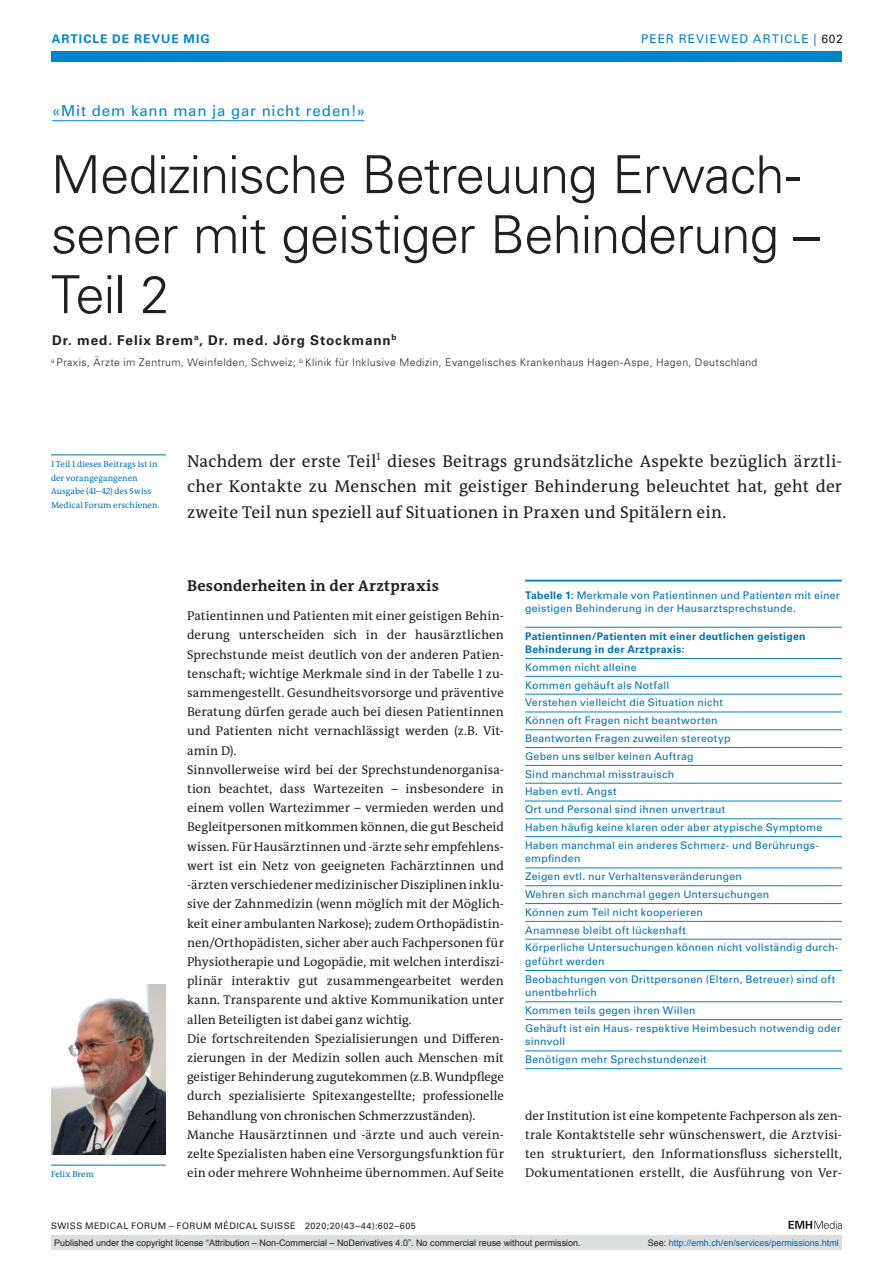
<style>
.page{position:relative;width:893px;height:1263px;background:#fff}
.page>*{position:absolute;margin:0;border:0;box-sizing:border-box;transform-origin:0 0}
.article-title{font:300 52.5px/60px "Univers LT Std";letter-spacing:-.02em;color:#231f20}
.section-pl{font:17.25px/25.5px "The Antiqua B W5 Plain";letter-spacing:.01em;color:#231f20;text-align:justify}
.section-h1{font:700 15.75px "The Antiqua B W7";letter-spacing:.015em;color:#231f20}
.pre-heading{font:15px "Univers LT Std";letter-spacing:.055em;color:#0084ca}
.author-notes{font:700 13.5px "Univers LT Std";letter-spacing:.065em;color:#231f20}
.section-pn{font:12.75px/19.2px "The Antiqua B W5 Plain";letter-spacing:.005em;color:#231f20;text-align:justify}
.ressort{font:12px "Univers LT Std";letter-spacing:.085em;color:#0084ca}
.ressort-2{font:700 12px "Univers LT Std";letter-spacing:.09em;color:#0084ca}
.table-para{font:10.5px/13.5px "Univers LT Std";letter-spacing:.025em;color:#0072b2}
.aff{font:300 10.5px "Univers LT Std";letter-spacing:.035em;color:#231f20}
.table-caption{font:10.5px/13.5px "Univers LT Std";letter-spacing:.025em;color:#0072b2}
.table-para-2{font:700 10.5px/13.5px "Univers LT Std";letter-spacing:.025em;color:#0072b2}
.t1{font:9px "Arial";color:#231f20}
.fusszeile{font:9px "Univers LT Std";letter-spacing:.05em;color:#231f20}
.t2{font:9px "Arial";color:#0066b3}
.footnote-line{font:8.7px/13.5px "The Antiqua B W5 Plain";letter-spacing:.01em;color:#0072b2}
.portrait-caption{font:8.7px "The Antiqua B W5 Plain";letter-spacing:.01em;color:#0072b2}
.s1{color:#231f20}
.s2{font-weight:700}
</style>
<div class="page">
<div style="left:51px;top:51px;width:791px;height:11px;background:#0084ca"></div>
<svg style="left:788px;top:1221px;width:54px;height:8px"></svg>
<hr style="left:52px;top:120px;width:312px;height:1px;background:#0084ca">
<hr style="left:51px;top:1165px;width:115px;height:1px;background:#0072b2">
<img style="left:51px;top:984px;width:115px;height:170px">
<hr style="left:525px;top:747px;width:317px;height:1px;background:#0084ca">
<hr style="left:525px;top:765px;width:317px;height:1px;background:#0084ca">
<hr style="left:525px;top:783px;width:317px;height:1px;background:#0084ca">
<hr style="left:525px;top:801px;width:317px;height:1px;background:#0084ca">
<hr style="left:525px;top:818px;width:317px;height:1px;background:#0084ca">
<hr style="left:525px;top:729px;width:317px;height:1px;background:#0084ca">
<hr style="left:525px;top:712px;width:317px;height:1px;background:#0084ca">
<hr style="left:525px;top:694px;width:317px;height:1px;background:#0084ca">
<hr style="left:525px;top:836px;width:317px;height:1px;background:#0084ca">
<hr style="left:525px;top:868px;width:317px;height:1px;background:#0084ca">
<hr style="left:525px;top:885px;width:317px;height:1px;background:#0084ca">
<hr style="left:525px;top:903px;width:317px;height:1px;background:#0084ca">
<hr style="left:525px;top:921px;width:317px;height:1px;background:#0084ca">
<hr style="left:525px;top:939px;width:317px;height:1px;background:#0084ca">
<hr style="left:525px;top:970px;width:317px;height:1px;background:#0084ca">
<hr style="left:525px;top:1001px;width:317px;height:1px;background:#0084ca">
<hr style="left:525px;top:1019px;width:317px;height:1px;background:#0084ca">
<hr style="left:525px;top:1050px;width:317px;height:1px;background:#0084ca">
<hr style="left:525px;top:1068px;width:317px;height:1px;background:#0084ca">
<hr style="left:525px;top:676px;width:317px;height:1px;background:#0084ca">
<hr style="left:525px;top:580px;width:317px;height:2px;background:#0084ca">
<hr style="left:525px;top:627px;width:317px;height:1px;background:#0084ca">
<hr style="left:525px;top:658px;width:317px;height:1px;background:#0084ca">
<hr style="left:51px;top:455px;width:115px;height:1px;background:#0072b2">
<div style="left:51px;top:1235px;width:791px;height:15px;background:#dcdddf"></div>
<p class="ressort-2" style="left:52px;top:31px;width:159px">ARTICLE DE REVUE MIG</p>
<p class="ressort" style="left:641px;top:31px;width:203px">PEER REVIEWED ARTICLE | <span class="s1">602</span></p>
<p class="pre-heading" style="left:52px;top:102px;width:314px">«Mit dem kann man ja gar nicht reden!»</p>
<p class="article-title" style="left:51px;top:145px;width:770px">Medizinische Betreuung Erwach&shy;sener mit geistiger Behinderung –<br>Teil 2</p>
<p class="author-notes" style="left:52px;top:332px;width:346px">Dr. med. Felix Brem<sup>a</sup>, Dr. med. Jörg Stockmann<sup>b</sup></p>
<p class="aff" style="left:51px;top:356px;width:708px"><sup>a</sup> Praxis, Ärzte im Zentrum, Weinfelden, Schweiz; <sup>b</sup> Klinik für Inklusive Medizin, Evangelisches Krankenhaus Hagen-Aspe, Hagen, Deutschland</p>
<p class="footnote-line" style="left:51px;top:457px;width:110px">1 Teil 1 dieses Beitrags ist in der vorangegangenen<br>Ausgabe (41–42) des Swiss<br>Medical Forum erschienen.</p>
<p class="section-pl" style="left:187px;top:448px;width:656px">Nachdem der erste Teil<sup>1</sup> dieses Beitrags grundsätzliche Aspekte bezüglich ärztli&shy;cher Kontakte zu Menschen mit geistiger Behinderung beleuchtet hat, geht der zweite Teil nun speziell auf Situationen in Praxen und Spitälern ein.</p>
<p class="section-h1" style="left:187px;top:576px;width:253px">Besonderheiten in der Arztpraxis</p>
<p class="section-pn" style="left:187px;top:606px;width:318px">Patientinnen und Patienten mit einer geistigen Behin&shy;derung unterscheiden sich in der hausärztlichen Sprechstunde meist deutlich von der anderen Patien&shy;tenschaft; wichtige Merkmale sind in der Tabelle 1 zu&shy;sammengestellt. Gesundheitsvorsorge und präventive Beratung dürfen gerade auch bei diesen Patientinnen und Patienten nicht vernachlässigt werden (z.B. Vit&shy;amin D).</p>
<p class="section-pn" style="left:187px;top:760px;width:318px">Sinnvollerweise wird bei der Sprechstundenorganisa&shy;tion beachtet, dass Wartezeiten – insbesondere in einem vollen Wartezimmer – vermieden werden und Begleitpersonen mitkommen können, die gut Bescheid wissen. Für Hausärztinnen und -ärzte sehr empfehlens&shy;wert ist ein Netz von geeigneten Fachärztinnen und -ärzten verschiedener medizinischer Disziplinen inklu&shy;sive der Zahnmedizin (wenn möglich mit der Möglich&shy;keit einer ambulanten Narkose); zudem Orthopädistin&shy;nen/Orthopädisten, sicher aber auch Fachpersonen für Physiotherapie und Logopädie, mit welchen interdiszi&shy;plinär interaktiv gut zusammengearbeitet werden kann. Transparente und aktive Kommunikation unter allen Beteiligten ist dabei ganz wichtig.</p>
<p class="section-pn" style="left:187px;top:1029px;width:318px">Die fortschreitenden Spezialisierungen und Differen&shy;zierungen in der Medizin sollen auch Menschen mit geistiger Behinderung zugutekommen (z.B. Wundpflege durch spezialisierte Spitexangestellte; professionelle Behandlung von chronischen Schmerzzuständen).</p>
<p class="section-pn" style="left:187px;top:1125px;width:318px">Manche Hausärztinnen und -ärzte und auch verein&shy;zelte Spezialisten haben eine Versorgungsfunktion für ein oder mehrere Wohnheime übernommen. Auf Seite</p>
<p class="table-caption" style="left:525px;top:588px;width:316px"><span class="s2">Tabelle 1:</span> Merkmale von Patientinnen und Patienten mit einer geistigen Behinderung in der Hausarztsprechstunde.</p>
<p class="table-para-2" style="left:525px;top:629px;width:282px">Patientinnen/Patienten mit einer deutlichen geistigen<br>Behinderung in der Arztpraxis:</p>
<p class="table-para" style="left:525px;top:660px;width:113px">Kommen nicht alleine</p>
<p class="table-para" style="left:525px;top:678px;width:146px">Kommen gehäuft als Notfall</p>
<p class="table-para" style="left:525px;top:696px;width:199px">Verstehen vielleicht die Situation nicht</p>
<p class="table-para" style="left:525px;top:714px;width:194px">Können oft Fragen nicht beantworten</p>
<p class="table-para" style="left:525px;top:732px;width:207px">Beantworten Fragen zuweilen stereotyp</p>
<p class="table-para" style="left:525px;top:749px;width:170px">Geben uns selber keinen Auftrag</p>
<p class="table-para" style="left:525px;top:767px;width:150px">Sind manchmal misstrauisch</p>
<p class="table-para" style="left:525px;top:785px;width:93px">Haben evtl. Angst</p>
<p class="table-para" style="left:525px;top:803px;width:202px">Ort und Personal sind ihnen unvertraut</p>
<p class="table-para" style="left:525px;top:821px;width:299px">Haben häufig keine klaren oder aber atypische Symptome</p>
<p class="table-para" style="left:525px;top:838px;width:294px">Haben manchmal ein anderes Schmerz- und Berührungs&shy;empfinden</p>
<p class="table-para" style="left:525px;top:870px;width:218px">Zeigen evtl. nur Verhaltensveränderungen</p>
<p class="table-para" style="left:525px;top:888px;width:246px">Wehren sich manchmal gegen Untersuchungen</p>
<p class="table-para" style="left:525px;top:905px;width:179px">Können zum Teil nicht kooperieren</p>
<p class="table-para" style="left:525px;top:923px;width:162px">Anamnese bleibt oft lückenhaft</p>
<p class="table-para" style="left:525px;top:941px;width:315px">Körperliche Untersuchungen können nicht vollständig durch&shy;geführt werden</p>
<p class="table-para" style="left:525px;top:972px;width:312px">Beobachtungen von Drittpersonen (Eltern, Betreuer) sind oft unentbehrlich</p>
<p class="table-para" style="left:525px;top:1004px;width:172px">Kommen teils gegen ihren Willen</p>
<p class="table-para" style="left:525px;top:1021px;width:317px">Gehäuft ist ein Haus- respektive Heimbesuch notwendig oder sinnvoll</p>
<p class="table-para" style="left:525px;top:1053px;width:183px">Benötigen mehr Sprechstundenzeit</p>
<p class="section-pn" style="left:525px;top:1106px;width:318px">der Institution ist eine kompetente Fachperson als zen&shy;trale Kontaktstelle sehr wünschenswert, die Arztvisi&shy;ten strukturiert, den Informationsfluss sicherstellt,</p>
<p class="portrait-caption" style="left:51px;top:1169px;width:44px">Felix Brem</p>
<p class="section-pn" style="left:525px;top:1163px;width:318px">Dokumentationen erstellt, die Ausführung von Ver-</p>
<p class="fusszeile" style="left:51px;top:1220px;width:366px">SWISS MEDICAL FORUM – FORUM MÉDICAL SUISSE 2020;20(43–44):602–605</p>
<p class="t1" style="left:54px;top:1237px;width:528px">Published under the copyright license “Attribution – Non-Commercial – NoDerivatives 4.0”. No commercial reuse without permission.</p>
<p class="t2" style="left:648px;top:1237px;width:193px"><span class="s1">See:</span> http://emh.ch/en/services/permissions.html</p>
</div>
